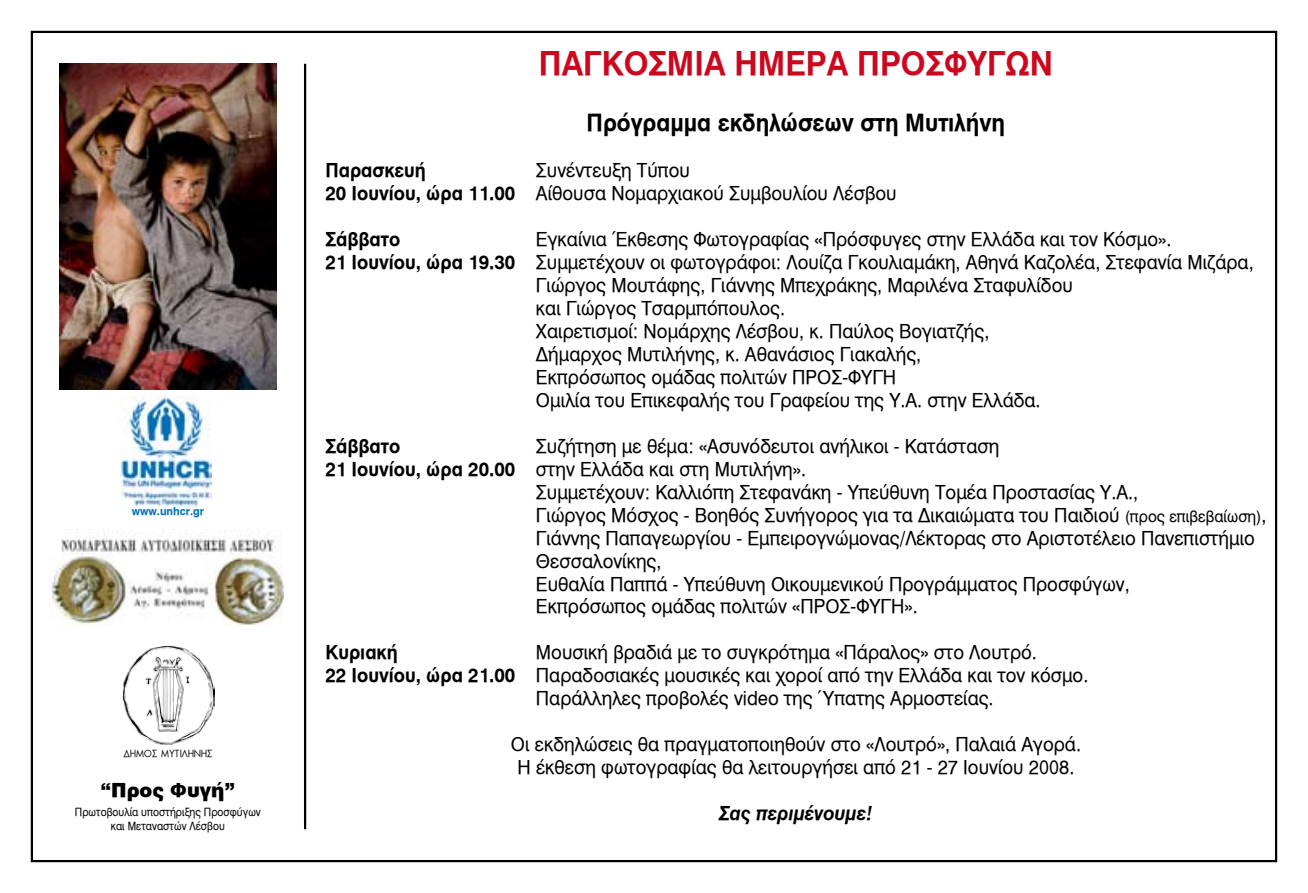
<style>
.page{position:relative;width:1308px;height:893px;background:#fff}
.page>*{position:absolute;margin:0;border:0;box-sizing:border-box;transform-origin:0 0}
.t1{font:32.62px "UB Helvetica Bold";color:#cc071e;scale:.95 1}
.t2{font:23.62px "UB Helvetica Bold";color:#000;scale:.95 1}
.t3{font:19.12px/22.9px "UB Helvetica";color:#000;text-align:center;scale:.95 1}
.t4{font:19.12px "UB Helvetica Bold";color:#000;scale:.95 1}
.t5{font:italic 19.12px "UB Helvetica Bold";color:#000;scale:.95 1}
.t6{font:900 19.12px "UB Helvetica";color:#000}
.t7{font:11.47px "UB Future";color:#000;scale:.94 1}
.t8{font:11.25px/13.5px "UB Helvetica";color:#000;text-align:center;scale:.9 1}
.t9{font:10.8px "UB Helvetica Bold";color:#0070b8}
.s1{font-family:"UB Helvetica Bold"}
.s2{font-size:15.75px}
</style>
<div class="page">
<img style="left:59px;top:64px;width:217px;height:325px">
<hr style="left:304px;top:64px;width:2px;height:765px;background:#000">
<img style="left:49px;top:529px;width:235px;height:97px">
<img style="left:122px;top:646px;width:92px;height:99px">
<img style="left:120px;top:395px;width:92px;height:115px">
<p class="t9" style="left:132px;top:505px;width:74px">www.unhcr.gr</p>
<p class="t7" style="left:124px;top:748px;width:96px">ΔΗΜΟΣ ΜΥΤΙΛΗΝΗΣ</p>
<p class="t6" style="left:100px;top:778px;width:136px">“Προς Φυγή”</p>
<p class="t8" style="left:75px;top:806px;width:208px">Πρωτοβουλία υποστήριξης Προσφύγων και Μεταναστών Λέσβου</p>
<h1 class="t1" style="left:539px;top:44px;width:542px">ΠΑΓΚΟΣΜΙΑ ΗΜΕΡΑ ΠΡΟΣΦΥΓΩΝ</h1>
<p class="t2" style="left:586px;top:109px;width:442px">Πρόγραμμα εκδηλώσεων στη Μυτιλήνη</p>
<p class="t4" style="left:325px;top:159px;width:107px">Παρασκευή</p>
<p class="t3" style="left:325px;top:159px;width:603px">Συνέντευξη Τύπου<br><span class="s1">20 Ιουνίου, ώρα 11.00</span> Αίθουσα Νομαρχιακού Συμβουλίου Λέσβου</p>
<p class="t4" style="left:325px;top:228px;width:80px">Σάββατο</p>
<p class="t3" style="left:536px;top:228px;width:670px">Εγκαίνια Έκθεσης Φωτογραφίας «Πρόσφυγες στην Ελλάδα και τον Κόσμο».</p>
<p class="t3" style="left:325px;top:251px;width:978px"><span class="s1">21 Ιουνίου, ώρα 19.30</span> Συμμετέχουν οι φωτογράφοι: Λουίζα Γκουλιαμάκη, Αθηνά Καζολέα, Στεφανία Μιζάρα,</p>
<p class="t3" style="left:536px;top:274px;width:566px">Γιώργος Μουτάφης, Γιάννης Μπεχράκης, Μαριλένα Σταφυλίδου</p>
<p class="t3" style="left:536px;top:297px;width:264px">και Γιώργος Τσαρμπόπουλος.</p>
<p class="t3" style="left:536px;top:320px;width:479px">Χαιρετισμοί: Νομάρχης Λέσβου, κ. Παύλος Βογιατζής,</p>
<p class="t3" style="left:536px;top:343px;width:407px">Δήμαρχος Μυτιλήνης, κ. Αθανάσιος Γιακαλής,</p>
<p class="t3" style="left:536px;top:366px;width:381px">Εκπρόσωπος ομάδας πολιτών ΠΡΟΣ-ΦΥΓΗ</p>
<p class="t3" style="left:536px;top:389px;width:533px">Ομιλία του Επικεφαλής του Γραφείου της Υ.Α. στην Ελλάδα.</p>
<p class="t4" style="left:325px;top:435px;width:80px">Σάββατο</p>
<p class="t3" style="left:536px;top:435px;width:489px">Συζήτηση με θέμα: «Ασυνόδευτοι ανήλικοι - Κατάσταση</p>
<p class="t3" style="left:325px;top:458px;width:507px"><span class="s1">21 Ιουνίου, ώρα 20.00</span> στην Ελλάδα και στη Μυτιλήνη».</p>
<p class="t3" style="left:536px;top:481px;width:635px">Συμμετέχουν: Καλλιόπη Στεφανάκη - Υπεύθυνη Τομέα Προστασίας Υ.Α.,</p>
<p class="t3" style="left:536px;top:504px;width:770px">Γιώργος Μόσχος - Βοηθός Συνήγορος για τα Δικαιώματα του Παιδιού <span class="s2">(προς επιβεβαίωση)</span>,</p>
<p class="t3" style="left:536px;top:527px;width:758px">Γιάννης Παπαγεωργίου - Εμπειρογνώμονας/Λέκτορας στο Αριστοτέλειο Πανεπιστήμιο</p>
<p class="t3" style="left:536px;top:549px;width:134px">Θεσσαλονίκης,</p>
<p class="t3" style="left:536px;top:572px;width:626px">Ευθαλία Παππά - Υπεύθυνη Οικουμενικού Προγράμματος Προσφύγων,</p>
<p class="t3" style="left:536px;top:595px;width:403px">Εκπρόσωπος ομάδας πολιτών «ΠΡΟΣ-ΦΥΓΗ».</p>
<p class="t4" style="left:325px;top:641px;width:78px">Κυριακή</p>
<p class="t3" style="left:536px;top:641px;width:529px">Μουσική βραδιά με το συγκρότημα «Πάραλος» στο Λουτρό.</p>
<p class="t3" style="left:325px;top:664px;width:804px"><span class="s1">22 Ιουνίου, ώρα 21.00</span> Παραδοσιακές μουσικές και χοροί από την Ελλάδα και τον κόσμο.</p>
<p class="t3" style="left:536px;top:687px;width:483px">Παράλληλες προβολές video της Ύπατης Αρμοστείας.</p>
<p class="t3" style="left:511px;top:733px;width:601px">Οι εκδηλώσεις θα πραγματοποιηθούν στο «Λουτρό», Παλαιά Αγορά.<br>Η έκθεση φωτογραφίας θα λειτουργήσει από 21 - 27 Ιουνίου 2008.</p>
<p class="t5" style="left:719px;top:802px;width:163px">Σας περιμένουμε!</p>
</div>
